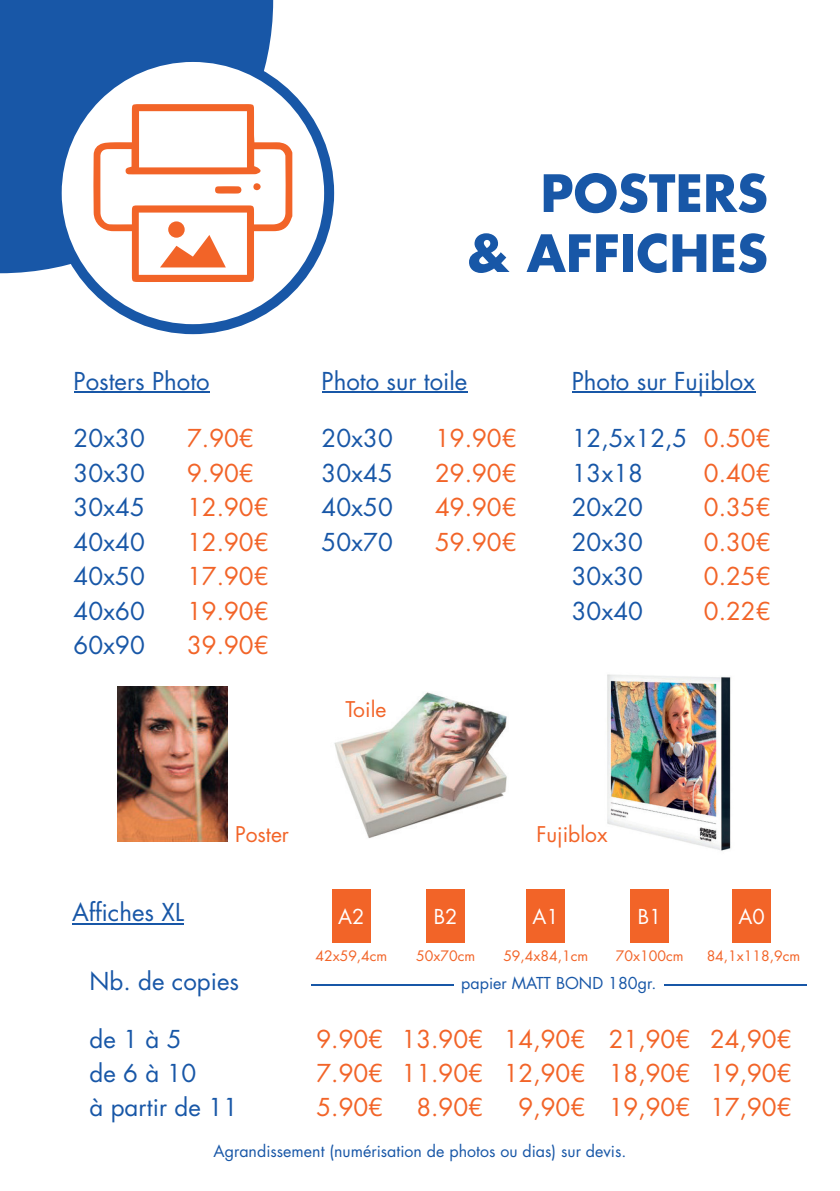
<style>
.page{position:relative;width:840px;height:1191px;background:#fff}
.page>*{position:absolute;margin:0;border:0;box-sizing:border-box;transform-origin:0 0}
.t1{font:700 50px/60px "Futura Std";color:#1857a7;text-align:right}
.t2{font:24px/34.4px "Futura Std";color:#1857a7}
.t3{font:24px "Futura Std";color:#f26428}
.t4{font:21px "Futura Std";color:#f26428}
.t5{font:20px "Futura Std";color:#fff}
.t6{font:16px "Futura Std";color:#1857a7}
.t7{font:14px "Futura Std";color:#f26428}
.s1{color:#f26428}
</style>
<div class="page">
<div style="left:0;top:0;width:273px;height:273px;background:#1857a7"></div>
<svg style="left:52px;top:52px;width:282px;height:282px"></svg>
<div style="left:526px;top:888px;width:38px;height:54px;background:#f26428"></div>
<div style="left:630px;top:888px;width:38px;height:54px;background:#f26428"></div>
<div style="left:732px;top:888px;width:38px;height:54px;background:#f26428"></div>
<div style="left:332px;top:888px;width:38px;height:54px;background:#f26428"></div>
<div style="left:426px;top:888px;width:38px;height:54px;background:#f26428"></div>
<img style="left:607px;top:674px;width:124px;height:177px">
<img style="left:334px;top:692px;width:173px;height:146px">
<img style="left:117px;top:686px;width:110px;height:155px">
<svg style="left:93px;top:104px;width:199px;height:178px"></svg>
<div style="left:168px;top:221px;width:16px;height:17px;background:#f26428;border-radius:50%"></div>
<hr style="left:72px;top:923px;width:112px;height:1px;background:#1857a7">
<hr style="left:311px;top:984px;width:142px;height:1px;background:#1857a7">
<hr style="left:663px;top:984px;width:143px;height:1px;background:#1857a7">
<hr style="left:74px;top:391px;width:135px;height:2px;background:#1857a7">
<hr style="left:321px;top:391px;width:146px;height:2px;background:#1857a7">
<hr style="left:571px;top:391px;width:183px;height:2px;background:#1857a7">
<p class="t2" style="left:74px;top:364px;width:137px">Posters Photo</p>
<p class="t2" style="left:74px;top:421px;width:73px">20x30</p>
<p class="t3" style="left:187px;top:423px;width:68px">7.90€</p>
<p class="t2" style="left:74px;top:456px;width:73px">30x30</p>
<p class="t3" style="left:187px;top:458px;width:68px">9.90€</p>
<p class="t2" style="left:74px;top:490px;width:73px">30x45</p>
<p class="t3" style="left:187px;top:492px;width:83px">12.90€</p>
<p class="t2" style="left:74px;top:525px;width:73px">40x40</p>
<p class="t3" style="left:187px;top:526px;width:83px">12.90€</p>
<p class="t2" style="left:74px;top:559px;width:73px">40x50</p>
<p class="t3" style="left:187px;top:561px;width:83px">17.90€</p>
<p class="t2" style="left:74px;top:594px;width:73px">40x60</p>
<p class="t3" style="left:187px;top:595px;width:83px">19.90€</p>
<p class="t2" style="left:74px;top:628px;width:73px">60x90</p>
<p class="t3" style="left:187px;top:630px;width:83px">39.90€</p>
<h1 class="t1" style="left:467px;top:162px;width:302px">POSTERS<br>&amp; AFFICHES</h1>
<p class="t2" style="left:321px;top:364px;width:147px">Photo sur toile</p>
<p class="t2" style="left:321px;top:421px;width:73px">20x30</p>
<p class="t3" style="left:435px;top:423px;width:83px">19.90€</p>
<p class="t2" style="left:321px;top:456px;width:73px">30x45</p>
<p class="t3" style="left:435px;top:458px;width:83px">29.90€</p>
<p class="t2" style="left:321px;top:490px;width:73px">40x50</p>
<p class="t3" style="left:435px;top:492px;width:83px">49.90€</p>
<p class="t2" style="left:321px;top:525px;width:73px">50x70</p>
<p class="t3" style="left:435px;top:526px;width:83px">59.90€</p>
<p class="t4" style="left:345px;top:695px;width:42px">Toile</p>
<p class="t2" style="left:571px;top:364px;width:185px">Photo sur Fujiblox</p>
<p class="t2" style="left:571px;top:421px;width:200px">12,5x12,5 <span class="s1">0.50€<br></span>13x18</p>
<p class="t3" style="left:703px;top:458px;width:68px">0.40€</p>
<p class="t2" style="left:571px;top:490px;width:73px">20x20</p>
<p class="t3" style="left:703px;top:492px;width:68px">0.35€</p>
<p class="t2" style="left:571px;top:525px;width:73px">20x30</p>
<p class="t3" style="left:703px;top:526px;width:68px">0.30€</p>
<p class="t2" style="left:571px;top:559px;width:73px">30x30</p>
<p class="t3" style="left:703px;top:561px;width:68px">0.25€</p>
<p class="t2" style="left:571px;top:594px;width:73px">30x40</p>
<p class="t3" style="left:703px;top:595px;width:68px">0.22€</p>
<p class="t2" style="left:72px;top:895px;width:113px">Affiches XL</p>
<p class="t4" style="left:235px;top:821px;width:55px">Poster</p>
<p class="t4" style="left:536px;top:821px;width:73px">Fujiblox</p>
<p class="t5" style="left:338px;top:903px;width:28px">A2</p>
<p class="t5" style="left:433px;top:903px;width:25px">B2</p>
<p class="t5" style="left:532px;top:903px;width:28px">A1</p>
<p class="t5" style="left:637px;top:903px;width:25px">B1</p>
<p class="t5" style="left:738px;top:903px;width:28px">A0</p>
<p class="t7" style="left:315px;top:947px;width:73px">42x59,4cm</p>
<p class="t7" style="left:416px;top:947px;width:60px">50x70cm</p>
<p class="t7" style="left:503px;top:947px;width:86px">59,4x84,1cm</p>
<p class="t7" style="left:615px;top:947px;width:69px">70x100cm</p>
<p class="t7" style="left:706px;top:947px;width:95px">84,1x118,9cm</p>
<p class="t6" style="left:461px;top:973px;width:196px">papier MATT BOND 180gr.</p>
<p class="t2" style="left:89px;top:964px;width:151px">Nb. de copies</p>
<p class="t2" style="left:89px;top:1021px;width:93px">de 1 à 5</p>
<p class="t3" style="left:316px;top:1023px;width:476px">9.90€ 13.90€ 14,90€ 21,90€ 24,90€</p>
<p class="t2" style="left:89px;top:1056px;width:108px">de 6 à 10</p>
<p class="t3" style="left:316px;top:1057px;width:476px">7.90€ 11.90€ 12,90€ 18,90€ 19,90€</p>
<p class="t2" style="left:89px;top:1090px;width:150px">à partir de 11</p>
<p class="t3" style="left:316px;top:1092px;width:68px">5.90€</p>
<p class="t3" style="left:416px;top:1092px;width:68px">8.90€</p>
<p class="t3" style="left:518px;top:1092px;width:274px">9,90€ 19,90€ 17,90€</p>
<p class="t6" style="left:213px;top:1140px;width:414px">Agrandissement (numérisation de photos ou dias) sur devis.</p>
</div>
